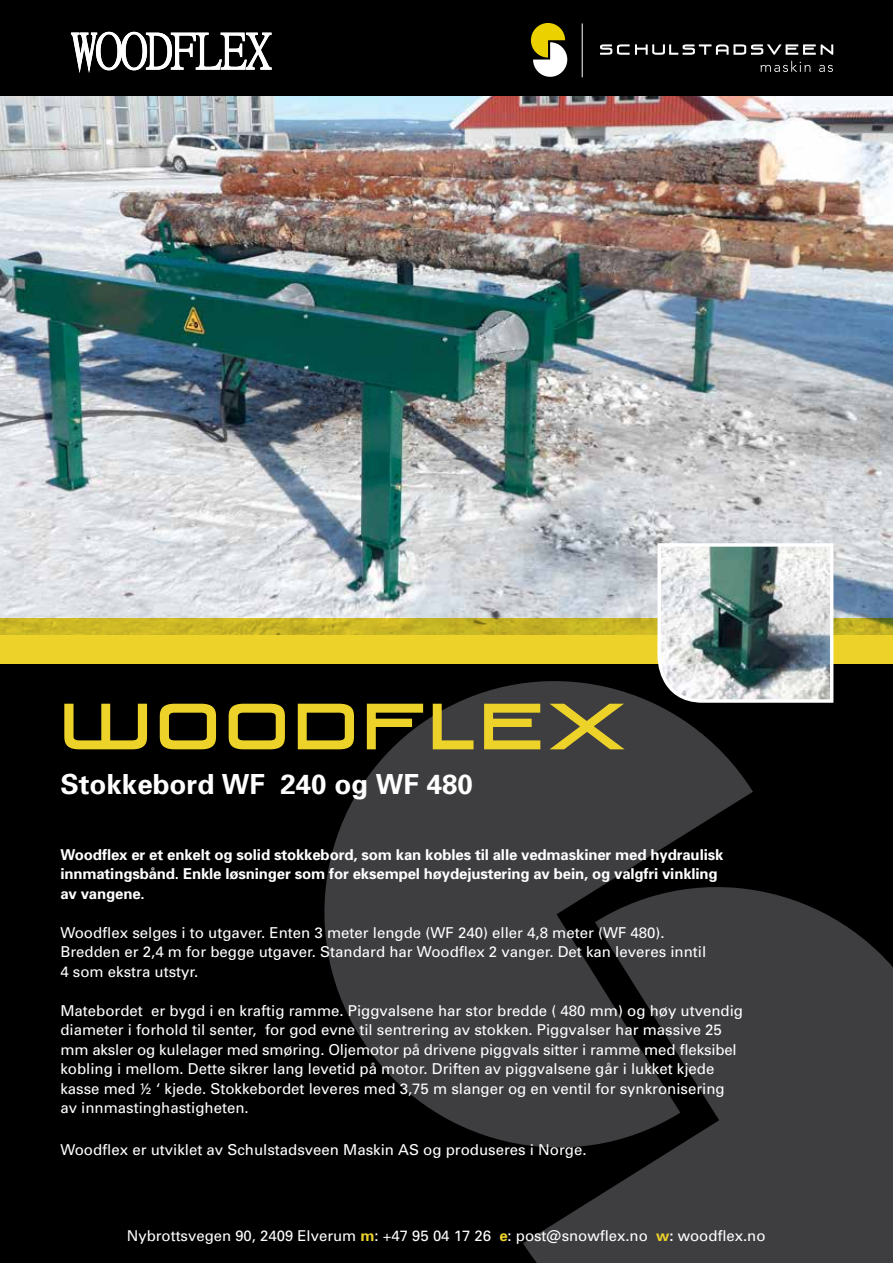
<style>
.page{position:relative;width:893px;height:1263px;background:#fff}
.page>*{position:absolute;margin:0;border:0;box-sizing:border-box;transform-origin:0 0}
.t1{font:61.8px "Venus Rising";letter-spacing:.08em;color:#edd22a}
.t2{font:700 27.75px "Univers";color:#fff}
.t3{font:15px/19.5px "Univers";color:#fff}
.t4{font:700 15px/19.5px "Univers";letter-spacing:-.01em;color:#fff}
.t5{font:14.85px "Univers";color:#fff}
.s1{font-weight:700;color:#edd22a}
.s2{font-weight:700}
</style>
<div class="page">
<div style="left:0;top:665px;width:893px;height:598px;background:#000"></div>
<svg style="left:523px;top:890px;width:370px;height:373px;background:#373639"></svg>
<svg style="left:324px;top:681px;width:429px;height:499px;fill:#3e3d40"></svg>
<div style="left:0;top:0;width:893px;height:131px;background:#000"></div>
<svg style="left:531px;top:23px;width:36px;height:54px"></svg>
<hr style="left:582px;top:24px;width:1px;height:53px;background:#fff">
<svg style="left:600px;top:44px;width:233px;height:11px"></svg>
<svg style="left:761px;top:61px;width:49px;height:11px"></svg>
<svg style="left:819px;top:65px;width:14px;height:7px"></svg>
<img style="left:0;top:97px;width:893px;height:522px">
<svg style="left:0;top:619px;width:893px;height:46px;background:#dac227"></svg>
<svg style="left:71px;top:32px;width:201px;height:41px"></svg>
<img style="left:656px;top:541px;width:179px;height:163px">
<h1 class="t1" style="left:60px;top:690px;width:567px">WOODFLEX</h1>
<h2 class="t2" style="left:60px;top:768px;width:414px">Stokkebord WF 240 og WF 480</h2>
<p class="t4" style="left:60px;top:845px;width:664px">Woodflex er et enkelt og solid stokkebord, som kan kobles til alle vedmaskiner med hydraulisk innmatingsbånd. Enkle løsninger som for eksempel høydejustering av bein, og valgfri vinkling av vangene.</p>
<p class="t3" style="left:60px;top:923px;width:647px">Woodflex selges i to utgaver. Enten 3 meter lengde (WF 240) eller 4,8 meter (WF 480).<br>Bredden er 2,4 m for begge utgaver. Standard har Woodflex 2 vanger. Det kan leveres inntil<br>4 som ekstra utstyr.</p>
<p class="t3" style="left:60px;top:1001px;width:684px">Matebordet er bygd i en kraftig ramme. Piggvalsene har stor bredde ( 480 mm) og høy utvendig diameter i forhold til senter, for god evne til sentrering av stokken. Piggvalser har massive 25 mm aksler og kulelager med smøring. Oljemotor på drivene piggvals sitter i ramme med fleksibel kobling i mellom. Dette sikrer lang levetid på motor. Driften av piggvalsene går i lukket kjede kasse med ½ ‘ kjede. Stokkebordet leveres med 3,75 m slanger og en ventil for synkronisering av innmastinghastigheten.</p>
<p class="t3" style="left:60px;top:1140px;width:528px">Woodflex er utviklet av Schulstadsveen Maskin AS og produseres i Norge.</p>
<p class="t5" style="left:127px;top:1227px;width:640px">Nybrottsvegen 90, 2409 Elverum <span class="s1">m</span>: +47 95 04 17 26 <span class="s1">e</span>: post@snowflex.no <span class="s1">w</span><span class="s2">:</span> woodflex.no</p>
</div>
